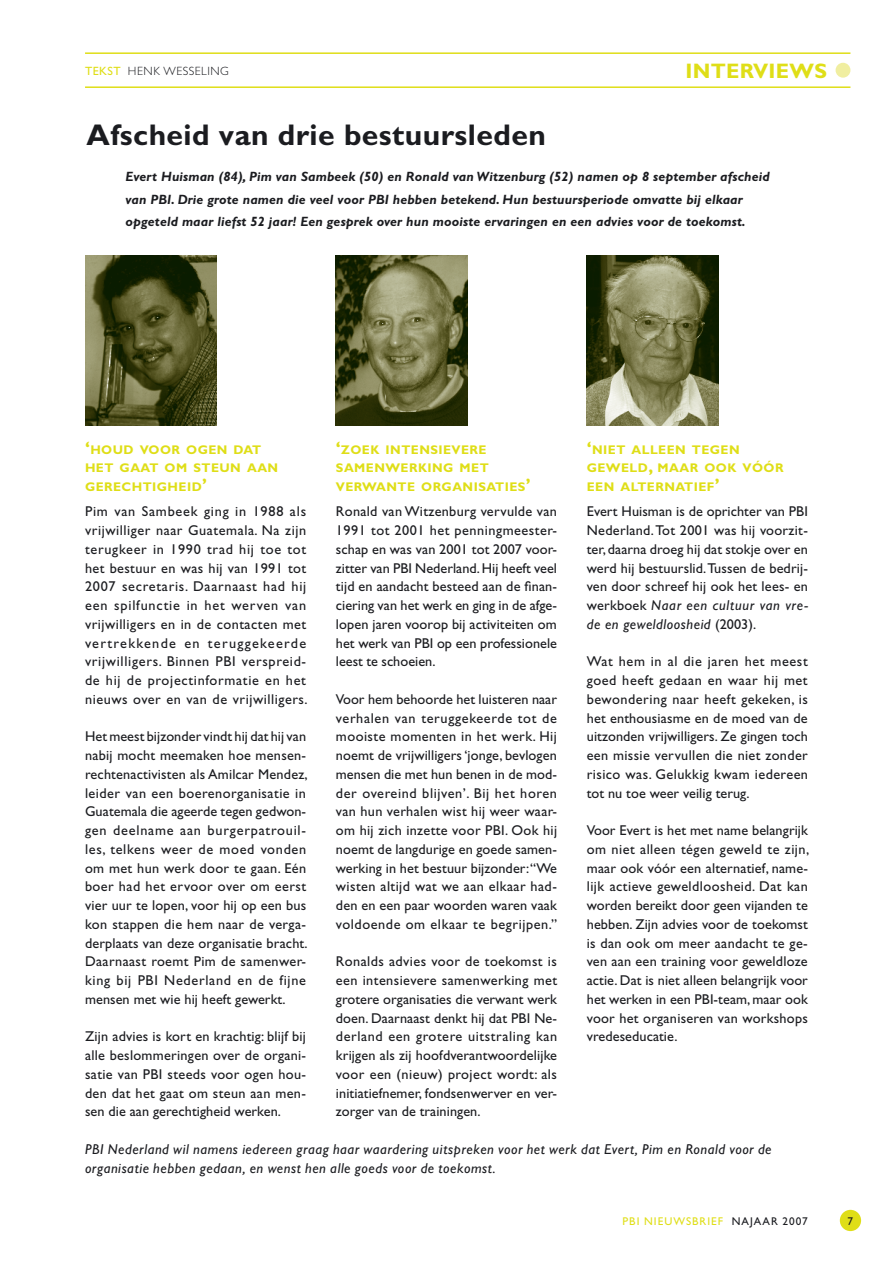
<style>
.page{position:relative;width:893px;height:1263px;background:#fff}
.page>*{position:absolute;margin:0;border:0;box-sizing:border-box;transform-origin:0 0}
.t1{font:700 30px "Gill Sans";letter-spacing:.015em;color:#1b1c20}
.t2{font:700 21px "Gill Sans";color:#dfde17}
.t3{font:italic 14.4px/18.8px "Gill Sans";letter-spacing:.04em;color:#1b1c20}
.t4{font:14.25px/18.8px "Gill Sans";letter-spacing:.01em;color:#1b1c20;text-align:justify}
.t5{font:italic 700 13.5px/22.5px "Gill Sans";letter-spacing:.01em;color:#1b1c20}
.t6{font:700 12.6px/18.8px "Gill Sans";letter-spacing:.035em;color:#dfde17}
.t7{font:300 12px "Gill Sans";letter-spacing:.04em;color:#1b1c20}
.t8{font:11.25px "Gill Sans";letter-spacing:.09em;color:#dfde17}
.s1{font-weight:400;color:#dfde17}
.s2{font-size:18px}
.s3{font-style:normal;font-size:14.25px}
.s4{color:#1b1c20}
</style>
<div class="page">
<div style="left:840px;top:1210px;width:21px;height:21px;background:#dfde17;border-radius:50%"></div>
<div style="left:836px;top:63px;width:14px;height:15px;background:#f0eea0;border-radius:50%"></div>
<hr style="left:85px;top:86px;width:765px;height:2px;background:#dfde17">
<hr style="left:85px;top:52px;width:765px;height:2px;background:#dfde17">
<img style="left:587px;top:255px;width:132px;height:170px">
<img style="left:85px;top:255px;width:132px;height:170px">
<img style="left:336px;top:255px;width:132px;height:170px">
<p class="t7" style="left:85px;top:64px;width:145px"><span class="s1">Tekst</span> H ENK WESSELING</p>
<h1 class="t1" style="left:87px;top:117px;width:461px">AFSCHEID VAN DRIE BESTUURSLEDEN</h1>
<h2 class="t2" style="left:685px;top:59px;width:139px">IN TERVIEWS</h2>
<p class="t5" style="left:125px;top:165px;width:646px">Evert Huisman (84), Pim van Sambeek (50) en Ronald van Witzenburg (52) namen op 8 september afscheid van PBI. Drie grote namen die veel voor PBI hebben betekend. Hun bestuursperiode omvatte bij elkaar opgeteld maar liefst 52 jaar! Een gesprek over hun mooiste ervaringen en een advies voor de toekomst.</p>
<p class="t6" style="left:85px;top:440px;width:195px"><span class="s2">‘</span>HOUD VOOR OGEN DAT<br>HET GAAT OM STEUN AAN<br>GERECHTIGHEID<span class="s2">’</span></p>
<p class="t6" style="left:336px;top:440px;width:196px"><span class="s2">‘</span>ZOEK INTENSIEVERE<br>SAMENWERKING MET<br>VERWANTE ORGANISATIES<span class="s2">’</span></p>
<p class="t4" style="left:85px;top:502px;width:224px">Pim van Sambeek ging in 1 988 als vrijwilliger naar Guatemala. Na zijn terugkeer in 1 990 trad hij toe tot het bestuur en was hij van 1 991 tot 2007 secretaris. Daarnaast had hij een spilfunctie in het werven van vrijwilligers en in de contacten met vertrekkende en teruggekeerde vrijwilligers. Binnen PBI verspreid&shy;de hij de projectinformatie en het nieuws over en van de vrijwilligers.</p>
<p class="t4" style="left:85px;top:727px;width:224px">Het meest bijzonder vindt hij dat hij van nabij mocht meemaken hoe mensen&shy;rechtenactivisten als Amilcar Mendez, leider van een boerenorganisatie in Guatemala die ageerde tegen gedwon&shy;gen deelname aan burgerpatrouil&shy;les, telkens weer de moed vonden om met hun werk door te gaan. Eén boer had het ervoor over om eerst vier uur te lopen, voor hij op een bus kon stappen die hem naar de verga&shy;derplaats van deze organisatie bracht.<br>Daarnaast roemt Pim de samenwer&shy;king bij PBI Nederland en de fijne mensen met wie hij heeft gewerkt.</p>
<p class="t4" style="left:85px;top:1027px;width:223px">Zijn advies is kort en krachtig: blijf bij alle beslommeringen over de organi&shy;satie van PBI steeds voor ogen hou&shy;den dat het gaat om steun aan men&shy;sen die aan gerechtigheid werken.</p>
<p class="t4" style="left:336px;top:502px;width:223px">Ronald van Witzenburg vervulde van 1 991 tot 2001 het penningmeester&shy;schap en was van 2001 tot 2007 voor&shy;zitter van PBI Nederland. Hij heeft veel tijd en aandacht besteed aan de finan&shy;ciering van het werk en ging in de afge&shy;lopen jaren voorop bij activiteiten om het werk van PBI op een professionele leest te schoeien.</p>
<p class="t4" style="left:336px;top:690px;width:223px">Voor hem behoorde het luisteren naar verhalen van teruggekeerde tot de mooiste momenten in het werk. Hij noemt de vrijwilligers ‘jonge, bevlogen mensen die met hun benen in de mod&shy;der overeind blijven’. Bij het horen van hun verhalen wist hij weer waar&shy;om hij zich inzette voor PBI. Ook hij noemt de langdurige en goede samen&shy;werking in het bestuur bijzonder: “We wisten altijd wat we aan elkaar had&shy;den en een paar woorden waren vaak voldoende om elkaar te begrijpen.”</p>
<p class="t4" style="left:336px;top:952px;width:223px">Ronalds advies voor de toekomst is een intensievere samenwerking met grotere organisaties die verwant werk doen. Daarnaast denkt hij dat PBI Ne&shy;derland een grotere uitstraling kan krijgen als zij hoofdverantwoordelijke voor een (nieuw) project wordt: als initiatiefnemer, fondsenwerver en ver&shy;zorger van de trainingen.</p>
<p class="t6" style="left:587px;top:440px;width:198px"><span class="s2">‘</span>NIET ALLEEN TEGEN<br>GEWELD<span class="s2">,</span> MAAR OOK VÓÓR<br>EEN ALTERNATIEF<span class="s2">’</span></p>
<p class="t4" style="left:587px;top:502px;width:223px">Evert Huisman is de oprichter van PBI Nederland. Tot 2001 was hij voorzit&shy;ter, daarna droeg hij dat stokje over en werd hij bestuurslid. Tussen de bedrij&shy;ven door schreef hij ook het lees- en</p>
<p class="t3" style="left:587px;top:596px;width:223px"><span class="s3">werkboek</span> Naar een cultuur van vre&shy;de en geweldloosheid <span class="s3">(2003).</span></p>
<p class="t4" style="left:587px;top:652px;width:223px">Wat hem in al die jaren het meest goed heeft gedaan en waar hij met bewondering naar heeft gekeken, is het enthousiasme en de moed van de uitzonden vrijwilligers. Ze gingen toch een missie vervullen die niet zonder risico was. Gelukkig kwam iedereen tot nu toe weer veilig terug.</p>
<p class="t4" style="left:587px;top:821px;width:224px">Voor Evert is het met name belangrijk om niet alleen tégen geweld te zijn, maar ook vóór een alternatief, name&shy;lijk actieve geweldloosheid. Dat kan worden bereikt door geen vijanden te hebben. Zijn advies voor de toekomst is dan ook om meer aandacht te ge&shy;ven aan een training voor geweldloze actie. Dat is niet alleen belangrijk voor het werken in een PBI-team, maar ook voor het organiseren van workshops vredeseducatie.</p>
<p class="t3" style="left:85px;top:1140px;width:688px">PBI Nederland wil namens iedereen graag haar waardering uitspreken voor het werk dat Evert, Pim en Ronald voor de organisatie hebben gedaan, en wenst hen alle goeds voor de toekomst.</p>
<p class="t8" style="left:623px;top:1214px;width:187px">PBI NIEUWSBRIEF <span class="s4">NAJAAR 2007</span></p>
</div>
